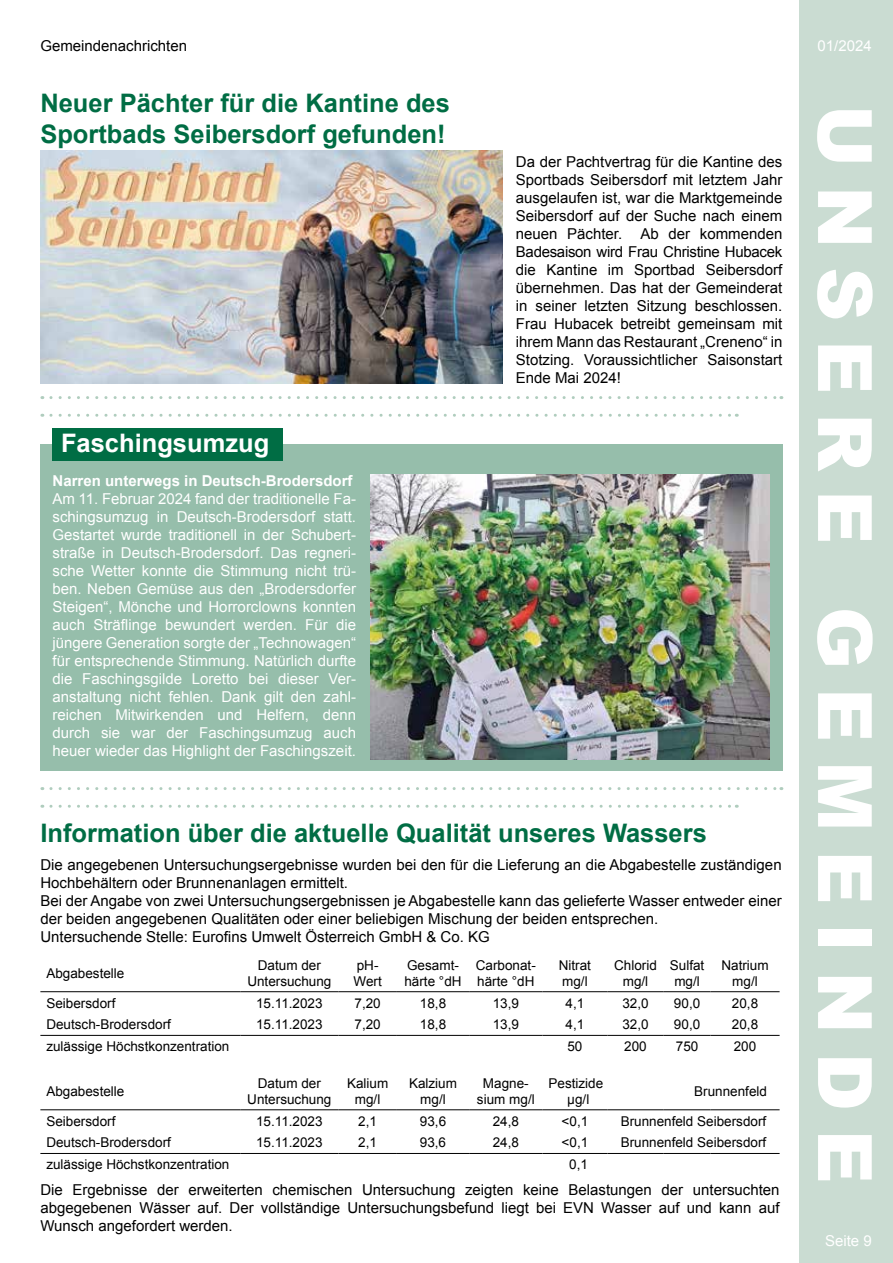
<style>
.page{position:relative;width:893px;height:1263px;background:#fff}
.page>*{position:absolute;margin:0;border:0;box-sizing:border-box;transform-origin:0 0}
.t1{font:900 75px "Arial";letter-spacing:.25em;color:#fff}
.t2{font:700 25.5px/30.6px "Arial";color:#006d44}
.t3{font:700 25.5px "Arial";color:#fff}
.t4{font:15px/18px "Arial";color:#000;text-align:justify}
.t5{font:15px/18px "Arial";color:#fff;text-align:justify}
.t6{font:700 15px "Arial";color:#fff}
.t7{font:13.5px/16.2px "Arial";color:#000;text-align:center}
</style>
<div class="page">
<div style="left:799px;top:0;width:94px;height:1263px;background:#cadcd2"></div>
<div style="left:40px;top:445px;width:742px;height:326px;background:#96beab"></div>
<div style="left:53px;top:428px;width:230px;height:33px;background:#006d44"></div>
<img style="left:371px;top:474px;width:399px;height:285px">
<img style="left:40px;top:151px;width:462px;height:233px">
<svg style="left:51px;top:396px;width:731px;height:3px"></svg>
<svg style="left:51px;top:414px;width:686px;height:3px"></svg>
<svg style="left:51px;top:787px;width:731px;height:3px"></svg>
<svg style="left:51px;top:805px;width:686px;height:3px"></svg>
<hr style="left:40px;top:991px;width:200px;height:1px;background:#000">
<hr style="left:240px;top:991px;width:98px;height:1px;background:#000">
<hr style="left:338px;top:991px;width:59px;height:1px;background:#000">
<hr style="left:397px;top:991px;width:72px;height:1px;background:#000">
<hr style="left:469px;top:991px;width:73px;height:1px;background:#000">
<hr style="left:542px;top:991px;width:65px;height:1px;background:#000">
<hr style="left:607px;top:991px;width:57px;height:1px;background:#000">
<hr style="left:664px;top:991px;width:46px;height:1px;background:#000">
<hr style="left:710px;top:991px;width:70px;height:1px;background:#000">
<hr style="left:40px;top:1035px;width:200px;height:1px;background:#000">
<hr style="left:240px;top:1035px;width:98px;height:1px;background:#000">
<hr style="left:338px;top:1035px;width:59px;height:1px;background:#000">
<hr style="left:397px;top:1035px;width:72px;height:1px;background:#000">
<hr style="left:469px;top:1035px;width:73px;height:1px;background:#000">
<hr style="left:542px;top:1035px;width:65px;height:1px;background:#000">
<hr style="left:607px;top:1035px;width:57px;height:1px;background:#000">
<hr style="left:664px;top:1035px;width:46px;height:1px;background:#000">
<hr style="left:710px;top:1035px;width:70px;height:1px;background:#000">
<hr style="left:40px;top:1153px;width:200px;height:1px;background:#000">
<hr style="left:240px;top:1153px;width:98px;height:1px;background:#000">
<hr style="left:338px;top:1153px;width:59px;height:1px;background:#000">
<hr style="left:397px;top:1153px;width:72px;height:1px;background:#000">
<hr style="left:469px;top:1153px;width:73px;height:1px;background:#000">
<hr style="left:542px;top:1153px;width:65px;height:1px;background:#000">
<hr style="left:607px;top:1153px;width:57px;height:1px;background:#000">
<hr style="left:664px;top:1153px;width:46px;height:1px;background:#000">
<hr style="left:710px;top:1153px;width:70px;height:1px;background:#000">
<hr style="left:40px;top:1109px;width:200px;height:1px;background:#000">
<hr style="left:240px;top:1109px;width:98px;height:1px;background:#000">
<hr style="left:338px;top:1109px;width:59px;height:1px;background:#000">
<hr style="left:397px;top:1109px;width:72px;height:1px;background:#000">
<hr style="left:469px;top:1109px;width:73px;height:1px;background:#000">
<hr style="left:542px;top:1109px;width:65px;height:1px;background:#000">
<hr style="left:607px;top:1109px;width:57px;height:1px;background:#000">
<hr style="left:664px;top:1109px;width:46px;height:1px;background:#000">
<hr style="left:710px;top:1109px;width:70px;height:1px;background:#000">
<p class="t4" style="left:40px;top:37px;width:148px">Gemeindenachrichten</p>
<p class="t5" style="left:817px;top:37px;width:56px">01/2024</p>
<h2 class="t2" style="left:40px;top:89px;width:411px">Neuer Pächter für die Kantine des<br>Sportbads Seibersdorf gefunden!</h2>
<h2 class="t3" style="left:61px;top:427px;width:210px">Faschingsumzug</h2>
<p class="t6" style="left:53px;top:471px;width:302px">Narren unterwegs in Deutsch-Brodersdorf</p>
<p class="t5" style="left:53px;top:490px;width:305px">Am 11. Februar 2024 fand der traditionelle Fa&shy;schingsumzug in Deutsch-Brodersdorf statt.<br>Gestartet wurde traditionell in der Schubert&shy;straße in Deutsch-Brodersdorf. Das regneri&shy;sche Wetter konnte die Stimmung nicht trü&shy;ben. Neben Gemüse aus den „Brodersdorfer Steigen“, Mönche und Horrorclowns konnten auch Sträflinge bewundert werden. Für die jüngere Generation sorgte der „Technowagen“ für entsprechende Stimmung. Natürlich durfte die Faschingsgilde Loretto bei dieser Ver&shy;anstaltung nicht fehlen. Dank gilt den zahl&shy;reichen Mitwirkenden und Helfern, denn durch sie war der Faschingsumzug auch heuer wieder das Highlight der Faschingszeit.</p>
<p class="t4" style="left:516px;top:153px;width:268px">Da der Pachtvertrag für die Kantine des Sportbads Seibersdorf mit letztem Jahr ausgelaufen ist, war die Marktgemeinde Seibersdorf auf der Suche nach einem neuen Pächter. Ab der kommenden Badesaison wird Frau Christine Hubacek die Kantine im Sportbad Seibersdorf übernehmen. Das hat der Gemeinderat in seiner letzten Sitzung beschlossen.<br>Frau Hubacek betreibt gemeinsam mit ihrem Mann das Restaurant „Creneno“ in Stotzing. Voraussichtlicher Saisonstart Ende Mai 2024!</p>
<h2 class="t2" style="left:40px;top:818px;width:668px">Information über die aktuelle Qualität unseres Wassers</h2>
<p class="t4" style="left:40px;top:855px;width:743px;text-align:left">Die angegebenen Untersuchungsergebnisse wurden bei den für die Lieferung an die Abgabestelle zuständigen Hochbehältern oder Brunnenanlagen ermittelt.<br>Bei der Angabe von zwei Untersuchungsergebnissen je Abgabestelle kann das gelieferte Wasser entweder einer der beiden angegebenen Qualitäten oder einer beliebigen Mischung der beiden entsprechen.<br>Untersuchende Stelle: Eurofins Umwelt Österreich GmbH &amp; Co. KG</p>
<p class="t7" style="left:46px;top:965px;width:80px">Abgabestelle</p>
<p class="t7" style="left:247px;top:957px;width:86px">Datum der<br>Untersuchung</p>
<p class="t7" style="left:353px;top:957px;width:30px;text-align:left">pH-<br>Wert</p>
<p class="t7" style="left:404px;top:957px;width:59px;text-align:left">Gesamt&shy;härte °dH</p>
<p class="t7" style="left:476px;top:957px;width:62px;text-align:left">Carbonat&shy;härte °dH</p>
<p class="t7" style="left:559px;top:957px;width:34px;text-align:left">Nitrat mg/l</p>
<p class="t7" style="left:614px;top:957px;width:44px">Chlorid mg/l</p>
<p class="t7" style="left:670px;top:957px;width:36px">Sulfat mg/l</p>
<p class="t7" style="left:721px;top:957px;width:49px">Natrium mg/l</p>
<p class="t7" style="left:46px;top:995px;width:71px">Seibersdorf</p>
<p class="t7" style="left:256px;top:995px;width:68px">15.11.2023</p>
<p class="t7" style="left:354px;top:995px;width:28px">7,20</p>
<p class="t7" style="left:420px;top:995px;width:28px">18,8</p>
<p class="t7" style="left:493px;top:995px;width:28px">13,9</p>
<p class="t7" style="left:566px;top:995px;width:20px">4,1</p>
<p class="t7" style="left:622px;top:995px;width:28px">32,0</p>
<p class="t7" style="left:674px;top:995px;width:28px">90,0</p>
<p class="t7" style="left:732px;top:995px;width:28px">20,8</p>
<p class="t7" style="left:46px;top:1017px;width:126px">Deutsch-Brodersdorf</p>
<p class="t7" style="left:256px;top:1017px;width:68px">15.11.2023</p>
<p class="t7" style="left:354px;top:1017px;width:28px">7,20</p>
<p class="t7" style="left:420px;top:1017px;width:28px">18,8</p>
<p class="t7" style="left:493px;top:1017px;width:28px">13,9</p>
<p class="t7" style="left:566px;top:1017px;width:20px">4,1</p>
<p class="t7" style="left:622px;top:1017px;width:28px">32,0</p>
<p class="t7" style="left:674px;top:1017px;width:28px">90,0</p>
<p class="t7" style="left:732px;top:1017px;width:28px">20,8</p>
<p class="t7" style="left:46px;top:1038px;width:185px">zulässige Höchstkonzentration</p>
<p class="t7" style="left:567px;top:1038px;width:17px">50</p>
<p class="t7" style="left:624px;top:1038px;width:24px">200</p>
<p class="t7" style="left:676px;top:1038px;width:24px">750</p>
<p class="t7" style="left:734px;top:1038px;width:24px">200</p>
<p class="t7" style="left:46px;top:1083px;width:80px">Abgabestelle</p>
<p class="t7" style="left:247px;top:1075px;width:86px">Datum der<br>Untersuchung</p>
<p class="t7" style="left:347px;top:1075px;width:43px">Kalium mg/l</p>
<p class="t7" style="left:409px;top:1075px;width:50px">Kalzium mg/l</p>
<p class="t7" style="left:477px;top:1075px;width:59px">Magne&shy;sium mg/l</p>
<p class="t7" style="left:548px;top:1075px;width:56px">Pestizide µg/l</p>
<p class="t7" style="left:46px;top:1113px;width:71px">Seibersdorf</p>
<p class="t7" style="left:256px;top:1113px;width:68px">15.11.2023</p>
<p class="t7" style="left:358px;top:1113px;width:20px">2,1</p>
<p class="t7" style="left:420px;top:1113px;width:28px">93,6</p>
<p class="t7" style="left:493px;top:1113px;width:28px">24,8</p>
<p class="t7" style="left:562px;top:1113px;width:28px">&lt;0,1</p>
<p class="t7" style="left:621px;top:1113px;width:147px">Brunnenfeld Seibersdorf</p>
<p class="t7" style="left:46px;top:1135px;width:126px">Deutsch-Brodersdorf</p>
<p class="t7" style="left:256px;top:1135px;width:68px">15.11.2023</p>
<p class="t7" style="left:358px;top:1135px;width:20px">2,1</p>
<p class="t7" style="left:420px;top:1135px;width:28px">93,6</p>
<p class="t7" style="left:493px;top:1135px;width:28px">24,8</p>
<p class="t7" style="left:562px;top:1135px;width:28px">&lt;0,1</p>
<p class="t7" style="left:621px;top:1135px;width:147px">Brunnenfeld Seibersdorf</p>
<p class="t7" style="left:46px;top:1156px;width:185px">zulässige Höchstkonzentration</p>
<p class="t7" style="left:569px;top:1156px;width:20px">0,1</p>
<p class="t7" style="left:694px;top:1083px;width:74px">Brunnenfeld</p>
<p class="t4" style="left:40px;top:1181px;width:741px">Die Ergebnisse der erweiterten chemischen Untersuchung zeigten keine Belastungen der untersuchten abgegebenen Wässer auf. Der vollständige Untersuchungsbefund liegt bei EVN Wasser auf und kann auf Wunsch angefordert werden.</p>
<h1 class="t1" style="left:899px;top:105px;width:1080px;rotate:90deg">UNSERE GEMEINDE</h1>
<p class="t5" style="left:825px;top:1232px;width:48px">Seite 9</p>
</div>
